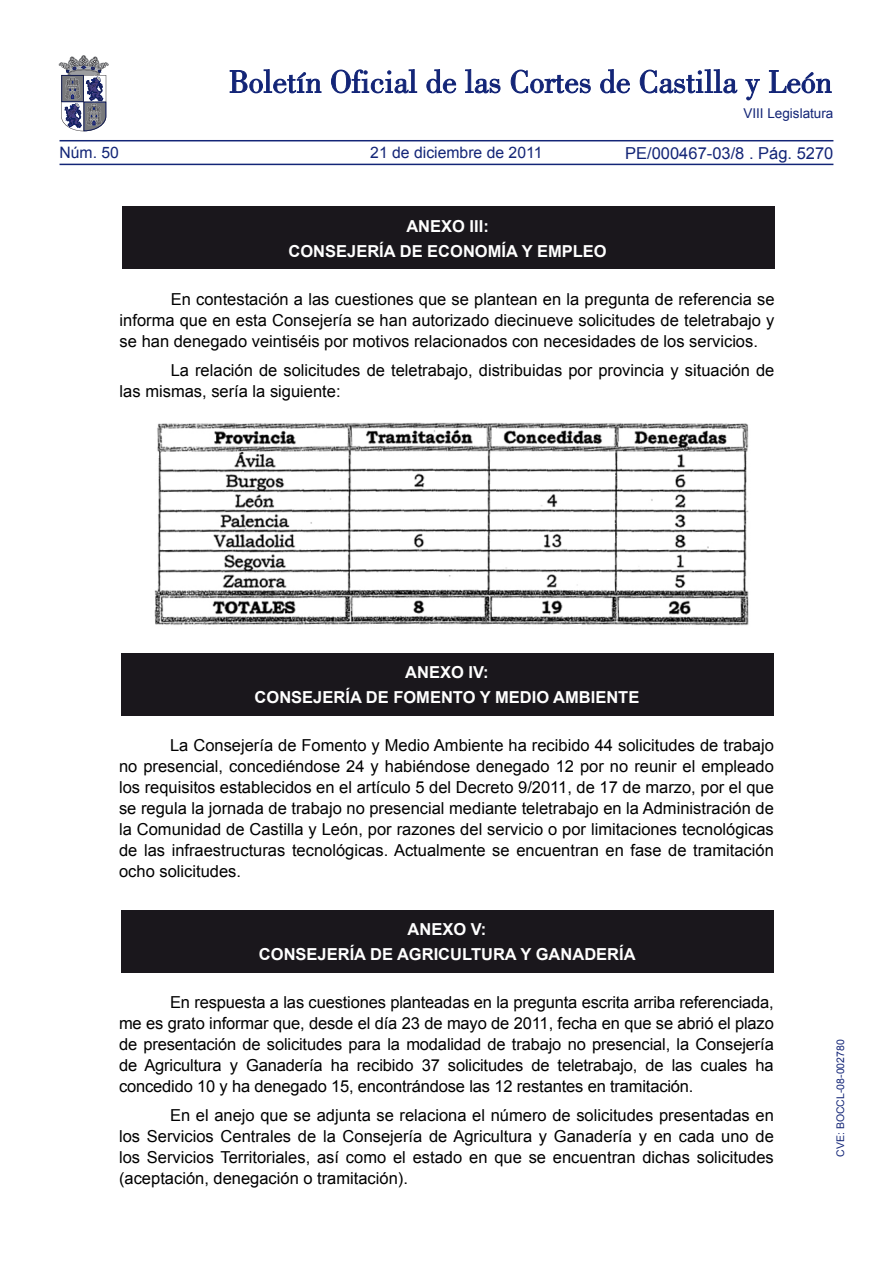
<style>
.page{position:relative;width:893px;height:1263px;background:#fff}
.page>*{position:absolute;margin:0;border:0;box-sizing:border-box;transform-origin:0 0}
.TEXTO_NORMAL{font:16.5px/21px "Arial";color:#000;text-align:justify}
.TEXTO_NORMAL-2{font:700 16.5px "Arial";color:#fff}
.t1{font:16.5px "Arial";color:#132577}
.t2{font:15.75px "Arial";color:#132577}
.t3{font:13.5px "Arial";color:#132577}
.TEXTO_NORMAL-3{font:10.5px "Arial";color:#132577}
</style>
<div class="page">
<hr style="left:60px;top:164px;width:773px;height:1px;background:#132577">
<hr style="left:60px;top:140px;width:773px;height:1px;background:#132577">
<svg style="left:230px;top:69px;width:91px;height:24px"></svg>
<svg style="left:331px;top:69px;width:86px;height:24px"></svg>
<svg style="left:426px;top:69px;width:30px;height:24px"></svg>
<svg style="left:465px;top:69px;width:35px;height:24px"></svg>
<svg style="left:511px;top:70px;width:80px;height:23px"></svg>
<svg style="left:600px;top:69px;width:30px;height:24px"></svg>
<svg style="left:640px;top:69px;width:97px;height:24px"></svg>
<svg style="left:745px;top:79px;width:15px;height:21px"></svg>
<svg style="left:769px;top:70px;width:62px;height:23px"></svg>
<svg style="left:59px;top:55px;width:49px;height:76px"></svg>
<div style="left:122px;top:207px;width:652px;height:62px;background:#1a171c"></div>
<img style="left:154px;top:422px;width:595px;height:204px">
<div style="left:121px;top:653px;width:653px;height:62px;background:#1a171c"></div>
<div style="left:121px;top:910px;width:653px;height:62px;background:#1a171c"></div>
<p class="t2" style="left:60px;top:142px;width:61px">Núm. 50</p>
<p class="t2" style="left:370px;top:142px;width:174px">21 de diciembre de 2011</p>
<p class="t3" style="left:743px;top:105px;width:92px">VIII Legislatura</p>
<p class="t1" style="left:625px;top:142px;width:210px">PE/000467-03/8 . Pág. 5270</p>
<p class="TEXTO_NORMAL-2" style="left:406px;top:215px;width:84px">ANEXO III:</p>
<p class="TEXTO_NORMAL-2" style="left:289px;top:240px;width:320px">CONSEJERÍA DE ECONOMÍA Y EMPLEO</p>
<p class="TEXTO_NORMAL" style="left:120px;top:289px;width:656px;text-indent:51px">En contestación a las cuestiones que se plantean en la pregunta de referencia se informa que en esta Consejería se han autorizado diecinueve solicitudes de teletrabajo y se han denegado veintiséis por motivos relacionados con necesidades de los servicios.</p>
<p class="TEXTO_NORMAL" style="left:120px;top:360px;width:656px;text-indent:51px">La relación de solicitudes de teletrabajo, distribuidas por provincia y situación de las mismas, sería la siguiente:</p>
<p class="TEXTO_NORMAL-2" style="left:405px;top:661px;width:85px">ANEXO IV:</p>
<p class="TEXTO_NORMAL-2" style="left:255px;top:687px;width:386px">CONSEJERÍA DE FOMENTO Y MEDIO AMBIENTE</p>
<p class="TEXTO_NORMAL" style="left:119px;top:735px;width:656px;text-indent:51px">La Consejería de Fomento y Medio Ambiente ha recibido 44 solicitudes de trabajo no presencial, concediéndose 24 y habiéndose denegado 12 por no reunir el empleado los requisitos establecidos en el artículo 5 del Decreto 9/2011, de 17 de marzo, por el que se regula la jornada de trabajo no presencial mediante teletrabajo en la Administración de la Comunidad de Castilla y León, por razones del servicio o por limitaciones tecnológicas de las infraestructuras tecnológicas. Actualmente se encuentran en fase de tramitación ocho solicitudes.</p>
<p class="TEXTO_NORMAL-2" style="left:408px;top:918px;width:80px">ANEXO V:</p>
<p class="TEXTO_NORMAL-2" style="left:259px;top:943px;width:378px">CONSEJERÍA DE AGRICULTURA Y GANADERÍA</p>
<p class="TEXTO_NORMAL" style="left:119px;top:992px;width:656px;text-indent:51px">En respuesta a las cuestiones planteadas en la pregunta escrita arriba referenciada, me es grato informar que, desde el día 23 de mayo de 2011, fecha en que se abrió el plazo de presentación de solicitudes para la modalidad de trabajo no presencial, la Consejería de Agricultura y Ganadería ha recibido 37 solicitudes de teletrabajo, de las cuales ha concedido 10 y ha denegado 15, encontrándose las 12 restantes en tramitación.</p>
<p class="TEXTO_NORMAL" style="left:119px;top:1105px;width:656px;text-indent:51px">En el anejo que se adjunta se relaciona el número de solicitudes presentadas en los Servicios Centrales de la Consejería de Agricultura y Ganadería y en cada uno de los Servicios Territoriales, así como el estado en que se encuentran dichas solicitudes (aceptación, denegación o tramitación).</p>
<p class="TEXTO_NORMAL-3" style="left:834px;top:1157px;width:119px;rotate:-90deg">CVE: BOCCL-08-002780</p>
</div>
